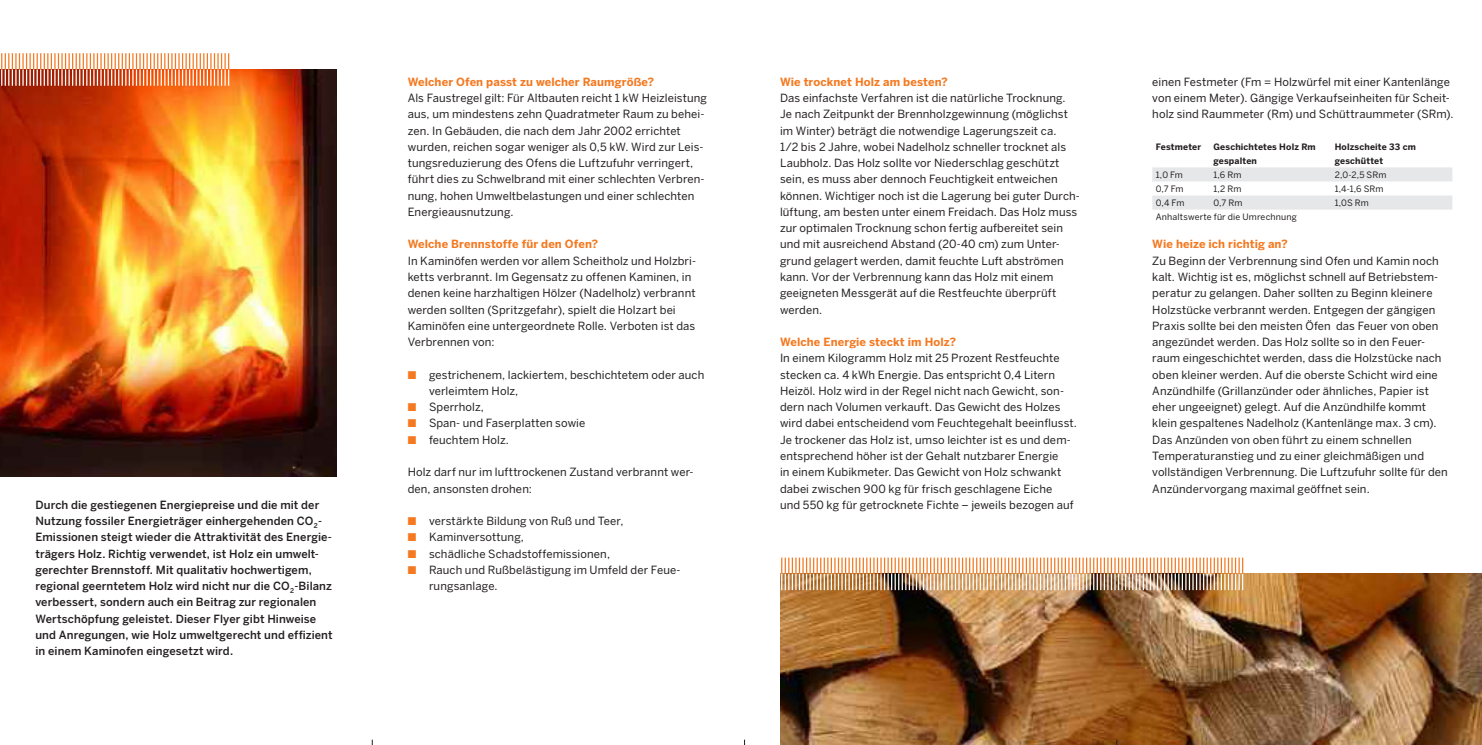
<style>
.page{position:relative;width:1482px;height:745px;background:#fff}
.page>*{position:absolute;margin:0;border:0;box-sizing:border-box;transform-origin:0 0}
.Fließ{font:11.25px/16.2px "Benton Sans";letter-spacing:.01em;color:#231f20}
.Fließ-2{font:500 11.25px/16.2px "Benton Sans";letter-spacing:.01em;color:#231f20}
.Fließ_Auf{font:11.25px/16.2px "Benton Sans";letter-spacing:.01em;color:#231f20}
.t1{font:700 11.25px "Benton Sans";letter-spacing:.01em;color:#f47921}
.t2{font:8.75px "Benton Sans";letter-spacing:.015em;color:#231f20}
.t3{font:700 8.75px/13.8px "Benton Sans";letter-spacing:.02em;color:#231f20}
.s1{color:#f47921}
</style>
<div class="page">
<img style="left:780px;top:573px;width:701px;height:171px">
<img style="left:781px;top:557px;width:462px;height:32px">
<img style="left:0;top:69px;width:337px;height:407px">
<svg style="left:1px;top:53px;width:228px;height:33px"></svg>
<svg style="left:1152px;top:167px;width:300px;height:42px"></svg>
<p class="Fließ-2" style="left:35px;top:496px;width:299px">Durch die gestiegenen Energiepreise und die mit der Nutzung fossiler Energieträger einhergehenden CO<sub>2</sub>- Emissionen steigt wieder die Attraktivität des Energie&shy;trägers Holz. Richtig verwendet, ist Holz ein umwelt&shy;gerechter Brennstoff. Mit qualitativ hochwertigem, regional geerntetem Holz wird nicht nur die CO<sub>2</sub>-Bilanz verbessert, sondern auch ein Beitrag zur regionalen Wertschöpfung geleistet. Dieser Flyer gibt Hinweise und Anregungen, wie Holz umweltgerecht und effizient in einem Kaminofen eingesetzt wird.</p>
<p class="t1" style="left:407px;top:75px;width:248px">Welcher Ofen passt zu welcher Raumgröße?</p>
<p class="Fließ" style="left:407px;top:90px;width:301px">Als Faustregel gilt: Für Altbauten reicht 1 kW Heizleistung aus, um mindestens zehn Quadratmeter Raum zu behei&shy;zen. In Gebäuden, die nach dem Jahr 2002 errichtet wurden, reichen sogar weniger als 0,5 kW. Wird zur Leis&shy;tungsreduzierung des Ofens die Luftzufuhr verringert, führt dies zu Schwelbrand mit einer schlechten Verbren&shy;nung, hohen Umweltbelastungen und einer schlechten Energieausnutzung.</p>
<p class="t1" style="left:407px;top:237px;width:192px">Welche Brennstoffe für den Ofen?</p>
<p class="Fließ" style="left:407px;top:252px;width:290px">In Kaminöfen werden vor allem Scheitholz und Holzbri&shy;ketts verbrannt. Im Gegensatz zu offenen Kaminen, in denen keine harzhaltigen Hölzer (Nadelholz) verbrannt werden sollten (Spritzgefahr), spielt die Holzart bei Kaminöfen eine untergeordnete Rolle. Verboten ist das Verbrennen von:</p>
<p class="Fließ_Auf" style="left:429px;top:366px;width:277px;text-indent:-21px"><span class="s1">■</span> gestrichenem, lackiertem, beschichtetem oder auch verleimtem Holz,</p>
<p class="Fließ_Auf" style="left:407px;top:398px;width:78px"><span class="s1">■</span> Sperrholz,</p>
<p class="Fließ_Auf" style="left:407px;top:415px;width:179px"><span class="s1">■</span> Span- und Faserplatten sowie</p>
<p class="Fließ_Auf" style="left:407px;top:431px;width:103px"><span class="s1">■</span> feuchtem Holz.</p>
<p class="Fließ" style="left:407px;top:463px;width:287px">Holz darf nur im lufttrockenen Zustand verbrannt wer&shy;den, ansonsten drohen:</p>
<p class="Fließ_Auf" style="left:407px;top:512px;width:217px"><span class="s1">■</span> verstärkte Bildung von Ruß und Teer,</p>
<p class="Fließ_Auf" style="left:407px;top:528px;width:118px"><span class="s1">■</span> Kaminversottung,</p>
<p class="Fließ_Auf" style="left:407px;top:545px;width:204px"><span class="s1">■</span> schädliche Schadstoffemissionen,</p>
<p class="Fließ_Auf" style="left:429px;top:561px;width:253px;text-indent:-21px"><span class="s1">■</span> Rauch und Rußbelästigung im Umfeld der Feue&shy;rungsanlage.</p>
<p class="t1" style="left:780px;top:75px;width:169px">Wie trocknet Holz am besten?</p>
<p class="Fließ" style="left:780px;top:90px;width:301px">Das einfachste Verfahren ist die natürliche Trocknung.<br>Je nach Zeitpunkt der Brennholzgewinnung (möglichst im Winter) beträgt die notwendige Lagerungszeit ca.<br>1/2 bis 2 Jahre, wobei Nadelholz schneller trocknet als Laubholz. Das Holz sollte vor Niederschlag geschützt sein, es muss aber dennoch Feuchtigkeit entweichen können. Wichtiger noch ist die Lagerung bei guter Durch&shy;lüftung, am besten unter einem Freidach. Das Holz muss zur optimalen Trocknung schon fertig aufbereitet sein und mit ausreichend Abstand (20-40 cm) zum Unter&shy;grund gelagert werden, damit feuchte Luft abströmen kann. Vor der Verbrennung kann das Holz mit einem geeigneten Messgerät auf die Restfeuchte überprüft werden.</p>
<p class="t1" style="left:780px;top:335px;width:177px">Welche Energie steckt im Holz?</p>
<p class="Fließ" style="left:780px;top:350px;width:298px">In einem Kilogramm Holz mit 25 Prozent Restfeuchte stecken ca. 4 kWh Energie. Das entspricht 0,4 Litern Heizöl. Holz wird in der Regel nicht nach Gewicht, son&shy;dern nach Volumen verkauft. Das Gewicht des Holzes wird dabei entscheidend vom Feuchtegehalt beeinflusst.<br>Je trockener das Holz ist, umso leichter ist es und dem&shy;entsprechend höher ist der Gehalt nutzbarer Energie<br>in einem Kubikmeter. Das Gewicht von Holz schwankt dabei zwischen 900 kg für frisch geschlagene Eiche<br>und 550 kg für getrocknete Fichte – jeweils bezogen auf</p>
<p class="Fließ" style="left:1152px;top:73px;width:303px">einen Festmeter (Fm = Holzwürfel mit einer Kantenlänge von einem Meter). Gängige Verkaufseinheiten für Scheit&shy;holz sind Raummeter (Rm) und Schüttraummeter (SRm).</p>
<p class="t3" style="left:1155px;top:140px;width:47px">Festmeter</p>
<p class="t3" style="left:1213px;top:140px;width:104px">Geschichtetes Holz Rm gespalten</p>
<p class="t3" style="left:1334px;top:140px;width:83px">Holzscheite 33 cm geschüttet</p>
<p class="t2" style="left:1155px;top:169px;width:29px">1,0 Fm</p>
<p class="t2" style="left:1213px;top:169px;width:30px">1,6 Rm</p>
<p class="t2" style="left:1334px;top:169px;width:53px">2,0-2,5 SRm</p>
<p class="t2" style="left:1155px;top:183px;width:29px">0,7 Fm</p>
<p class="t2" style="left:1213px;top:183px;width:30px">1,2 Rm</p>
<p class="t2" style="left:1334px;top:183px;width:50px">1,4-1,6 SRm</p>
<p class="t2" style="left:1155px;top:197px;width:30px">0,4 Fm</p>
<p class="t2" style="left:1213px;top:197px;width:31px">0,7 Rm</p>
<p class="t2" style="left:1334px;top:197px;width:36px">1,0S Rm</p>
<p class="t2" style="left:1155px;top:211px;width:142px">Anhaltswerte für die Umrechnung</p>
<p class="t1" style="left:1152px;top:237px;width:137px">Wie heize ich richtig an?</p>
<p class="Fließ" style="left:1152px;top:252px;width:297px">Zu Beginn der Verbrennung sind Ofen und Kamin noch kalt. Wichtig ist es, möglichst schnell auf Betriebstem&shy;peratur zu gelangen. Daher sollten zu Beginn kleinere Holzstücke verbrannt werden. Entgegen der gängigen Praxis sollte bei den meisten Öfen das Feuer von oben angezündet werden. Das Holz sollte so in den Feuer&shy;raum eingeschichtet werden, dass die Holzstücke nach oben kleiner werden. Auf die oberste Schicht wird eine Anzündhilfe (Grillanzünder oder ähnliches, Papier ist eher ungeeignet) gelegt. Auf die Anzündhilfe kommt klein gespaltenes Nadelholz (Kantenlänge max. 3 cm).<br>Das Anzünden von oben führt zu einem schnellen Temperaturanstieg und zu einer gleichmäßigen und vollständigen Verbrennung. Die Luftzufuhr sollte für den Anzündervorgang maximal geöffnet sein.</p>
</div>
